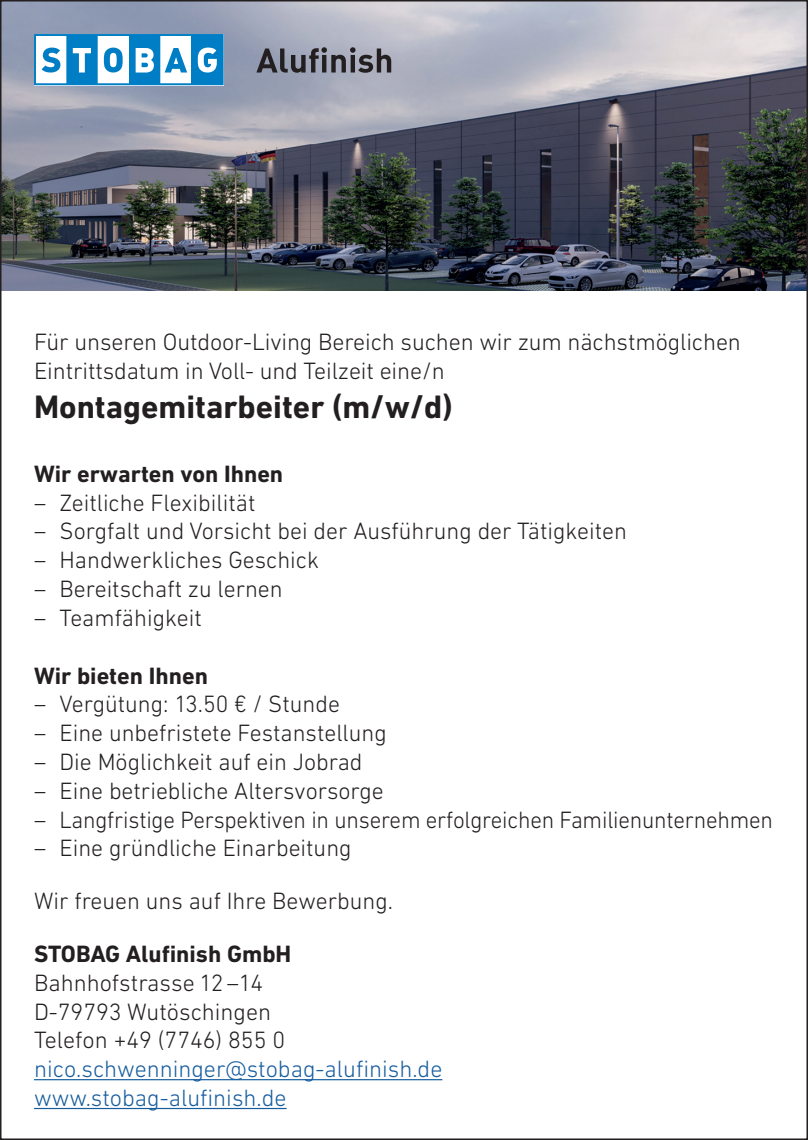
<style>
.page{position:relative;width:808px;height:1140px;background:#fff}
.page>*{position:absolute;margin:0;border:0;box-sizing:border-box;transform-origin:0 0}
.t1{font:700 33px "DIN Next LT Pro";color:#231f20}
.t2{font:300 24px/28.8px "DIN Next LT Pro";color:#231f20}
.t3{font:300 24px/28.8px "DIN Next LT Pro";color:#175d9e}
.t4{font:700 24px "DIN Next LT Pro";color:#231f20}
</style>
<div class="page">
<hr style="left:34px;top:1079px;width:408px;height:1px;background:#175d9e">
<hr style="left:34px;top:1107px;width:253px;height:2px;background:#175d9e">
<img style="left:3px;top:3px;width:802px;height:288px">
<svg style="left:256px;top:47px;width:135px;height:26px;background:#71737e"></svg>
<svg style="left:34px;top:34px;width:190px;height:51px"></svg>
<p class="t2" style="left:34px;top:327px;width:708px">Für unseren Outdoor-Living Bereich suchen wir zum nächstmöglichen<br>Eintrittsdatum in Voll- und Teilzeit eine/n</p>
<h1 class="t1" style="left:34px;top:388px;width:420px">Montagemitarbeiter (m/w/d)</h1>
<p class="t4" style="left:34px;top:459px;width:251px">Wir erwarten von Ihnen</p>
<p class="t2" style="left:34px;top:488px;width:223px">– Zeitliche Flexibilität</p>
<p class="t2" style="left:34px;top:516px;width:594px">– Sorgfalt und Vorsicht bei der Ausführung der Tätigkeiten</p>
<p class="t2" style="left:34px;top:545px;width:286px">– Handwerkliches Geschick</p>
<p class="t2" style="left:34px;top:574px;width:250px">– Bereitschaft zu lernen</p>
<p class="t2" style="left:34px;top:603px;width:169px">– Teamfähigkeit</p>
<p class="t4" style="left:34px;top:661px;width:175px">Wir bieten Ihnen</p>
<p class="t2" style="left:34px;top:689px;width:307px">– Vergütung: 13.50 € / Stunde</p>
<p class="t2" style="left:34px;top:718px;width:354px">– Eine unbefristete Festanstellung</p>
<p class="t2" style="left:34px;top:747px;width:330px">– Die Möglichkeit auf ein Jobrad</p>
<p class="t2" style="left:34px;top:776px;width:351px">– Eine betriebliche Altersvorsorge</p>
<p class="t2" style="left:34px;top:804px;width:740px">– Langfristige Perspektiven in unserem erfolgreichen Familienunternehmen</p>
<p class="t2" style="left:34px;top:821px;width:361px;line-height:52.8px">– Eine gründliche Einarbeitung<br>Wir freuen uns auf Ihre Bewerbung.</p>
<p class="t4" style="left:34px;top:939px;width:259px">STOBAG Alufinish GmbH</p>
<p class="t2" style="left:34px;top:968px;width:253px">Bahnhofstrasse 12–14<br>D-79793 Wutöschingen<br>Telefon +49 (7746) 855 0</p>
<p class="t3" style="left:34px;top:1054px;width:410px">nico.schwenninger@stobag-alufinish.de www.stobag-alufinish.de</p>
</div>
